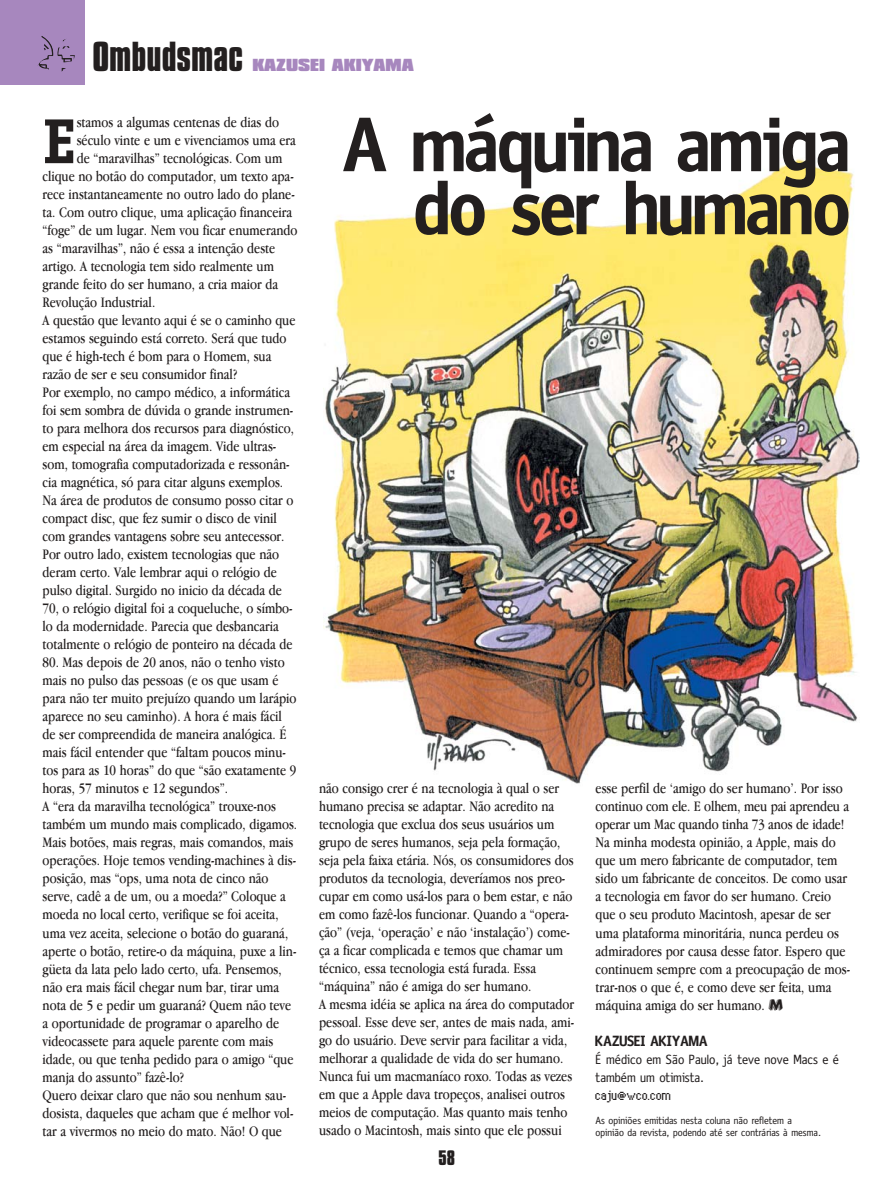
<style>
.page{position:relative;width:893px;height:1190px;background:#fff}
.page>*{position:absolute;margin:0;border:0;box-sizing:border-box;transform-origin:0 0}
.t1{font:700 78px/63px "Oficina";color:#231f1f;text-align:right}
.t2{font:700 63.75px "Oficina Serifada";color:#231f1f}
.t3{font:700 36px "Compacta BT";color:#231f1f}
.t4{font:700 18px "Compacta BT";color:#231f1f}
.t5{font:15px/18px "Macmania Garamond Normal";color:#231f1f}
.t6{font:700 15px "Oficina";color:#231f1f}
.t7{font:900 15px "Compacta BT";color:#a787be}
.t8{font:15px "Genoveva";color:#231f1f}
.t9{font:13.5px/18px "Oficina Sans";color:#231f1f}
.t10{font:10.5px/12px "Oficina Sans";color:#231f1f}
</style>
<div class="page">
<img style="left:323px;top:159px;width:536px;height:625px">
<div style="left:0;top:0;width:85px;height:85px;background:#a787be"></div>
<svg style="left:37px;top:36px;width:38px;height:36px"></svg>
<h3 class="t3" style="left:92px;top:41px;width:152px">Ombudsmac</h3>
<p class="t7" style="left:252px;top:59px;width:163px">KAZUSEI AKIYAMA</p>
<h2 class="t2" style="left:43px;top:118px;width:36px">E</h2>
<p class="t5" style="left:77px;top:115px;width:204px">stamos a algumas centenas de dias do</p>
<p class="t5" style="left:77px;top:133px;width:221px">século vinte e um e vivenciamos uma era</p>
<p class="t5" style="left:77px;top:151px;width:207px">de “maravilhas” tecnológicas. Com um</p>
<p class="t5" style="left:43px;top:169px;width:253px">clique no botão do computador, um texto apa-</p>
<p class="t5" style="left:43px;top:187px;width:254px">rece instantaneamente no outro lado do plane-</p>
<p class="t5" style="left:43px;top:205px;width:251px">ta. Com outro clique, uma aplicação financeira</p>
<p class="t5" style="left:43px;top:223px;width:256px">“foge” de um lugar. Nem vou ficar enumerando</p>
<p class="t5" style="left:43px;top:241px;width:234px">as “maravilhas”, não é essa a intenção deste</p>
<p class="t5" style="left:43px;top:259px;width:233px">artigo. A tecnologia tem sido realmente um</p>
<p class="t5" style="left:43px;top:277px;width:237px">grande feito do ser humano, a cria maior da</p>
<p class="t5" style="left:43px;top:295px;width:114px">Revolução Industrial.</p>
<p class="t5" style="left:43px;top:313px;width:254px">A questão que levanto aqui é se o caminho que</p>
<p class="t5" style="left:43px;top:331px;width:245px">estamos seguindo está correto. Será que tudo</p>
<p class="t5" style="left:43px;top:349px;width:230px">que é high-tech é bom para o Homem, sua</p>
<p class="t5" style="left:43px;top:367px;width:196px">razão de ser e seu consumidor final?</p>
<p class="t5" style="left:43px;top:385px;width:249px">Por exemplo, no campo médico, a informática</p>
<p class="t5" style="left:43px;top:403px;width:252px">foi sem sombra de dúvida o grande instrumen-</p>
<p class="t5" style="left:43px;top:421px;width:253px">to para melhora dos recursos para diagnóstico,</p>
<p class="t5" style="left:43px;top:439px;width:235px">em especial na área da imagem. Vide ultras-</p>
<p class="t5" style="left:43px;top:457px;width:248px">som, tomografia computadorizada e ressonân-</p>
<p class="t5" style="left:43px;top:475px;width:242px">cia magnética, só para citar alguns exemplos.</p>
<p class="t5" style="left:43px;top:493px;width:252px">Na área de produtos de consumo posso citar o</p>
<p class="t5" style="left:43px;top:511px;width:236px">compact disc, que fez sumir o disco de vinil</p>
<p class="t5" style="left:43px;top:529px;width:243px">com grandes vantagens sobre seu antecessor.</p>
<p class="t5" style="left:43px;top:547px;width:238px">Por outro lado, existem tecnologias que não</p>
<p class="t5" style="left:43px;top:565px;width:236px">deram certo. Vale lembrar aqui o relógio de</p>
<p class="t5" style="left:43px;top:583px;width:241px">pulso digital. Surgido no inicio da década de</p>
<p class="t5" style="left:43px;top:601px;width:251px">70, o relógio digital foi a coqueluche, o símbo-</p>
<p class="t5" style="left:43px;top:619px;width:238px">lo da modernidade. Parecia que desbancaria</p>
<p class="t5" style="left:43px;top:637px;width:251px">totalmente o relógio de ponteiro na década de</p>
<p class="t5" style="left:43px;top:655px;width:256px">80. Mas depois de 20 anos, não o tenho visto mais no pulso das pessoas (e os que usam é para não ter muito prejuízo quando um larápio aparece no seu caminho). A hora é mais fácil de ser compreendida de maneira analógica. É mais fácil entender que “faltam poucos minu&shy;tos para as 10 horas” do que “são exatamente 9 horas, 57 minutos e 12 segundos”.<br>A “era da maravilha tecnológica” trouxe-nos também um mundo mais complicado, digamos.<br>Mais botões, mais regras, mais comandos, mais operações. Hoje temos vending-machines à dis&shy;posição, mas “ops, uma nota de cinco não serve, cadê a de um, ou a moeda?” Coloque a moeda no local certo, verifique se foi aceita, uma vez aceita, selecione o botão do guaraná, aperte o botão, retire-o da máquina, puxe a lin&shy;güeta da lata pelo lado certo, ufa. Pensemos, não era mais fácil chegar num bar, tirar uma nota de 5 e pedir um guaraná? Quem não teve a oportunidade de programar o aparelho de videocassete para aquele parente com mais idade, ou que tenha pedido para o amigo “que manja do assunto” fazê-lo?<br>Quero deixar claro que não sou nenhum sau&shy;dosista, daqueles que acham que é melhor vol&shy;tar a vivermos no meio do mato. Não! O que</p>
<h1 class="t1" style="left:343px;top:120px;width:509px">A máquina amiga do ser humano</h1>
<p class="t5" style="left:319px;top:780px;width:257px">não consigo crer é na tecnologia à qual o ser humano precisa se adaptar. Não acredito na tecnologia que exclua dos seus usuários um grupo de seres humanos, seja pela formação, seja pela faixa etária. Nós, os consumidores dos produtos da tecnologia, deveríamos nos preo&shy;cupar em como usá-los para o bem estar, e não em como fazê-los funcionar. Quando a “opera&shy;ção” (veja, ‘operação’ e não ‘instalação’) come&shy;ça a ficar complicada e temos que chamar um técnico, essa tecnologia está furada. Essa “máquina” não é amiga do ser humano.<br>A mesma idéia se aplica na área do computador pessoal. Esse deve ser, antes de mais nada, ami&shy;go do usuário. Deve servir para facilitar a vida, melhorar a qualidade de vida do ser humano.<br>Nunca fui um macmaníaco roxo. Todas as vezes em que a Apple dava tropeços, analisei outros meios de computação. Mas quanto mais tenho usado o Macintosh, mais sinto que ele possui</p>
<p class="t5" style="left:595px;top:781px;width:256px">esse perfil de ‘amigo do ser humano’. Por isso continuo com ele. E olhem, meu pai aprendeu a operar um Mac quando tinha 73 anos de idade!<br>Na minha modesta opinião, a Apple, mais do que um mero fabricante de computador, tem sido um fabricante de conceitos. De como usar a tecnologia em favor do ser humano. Creio que o seu produto Macintosh, apesar de ser uma plataforma minoritária, nunca perdeu os admiradores por causa desse fator. Espero que continuem sempre com a preocupação de mos&shy;trar-nos o que é, e como deve ser feita, uma máquina amiga do ser humano. µ</p>
<p class="t6" style="left:595px;top:1035px;width:114px">KAZUSEI AKIYAMA</p>
<p class="t9" style="left:595px;top:1051px;width:245px">É médico em São Paulo, já teve nove Macs e é também um otimista.</p>
<p class="t8" style="left:595px;top:1085px;width:78px">caju@wco.com</p>
<p class="t10" style="left:595px;top:1115px;width:227px">As opiniões emitidas nesta coluna não refletem a opinião da revista, podendo até ser contrárias à mesma.</p>
<p class="t4" style="left:438px;top:1149px;width:18px">58</p>
</div>
